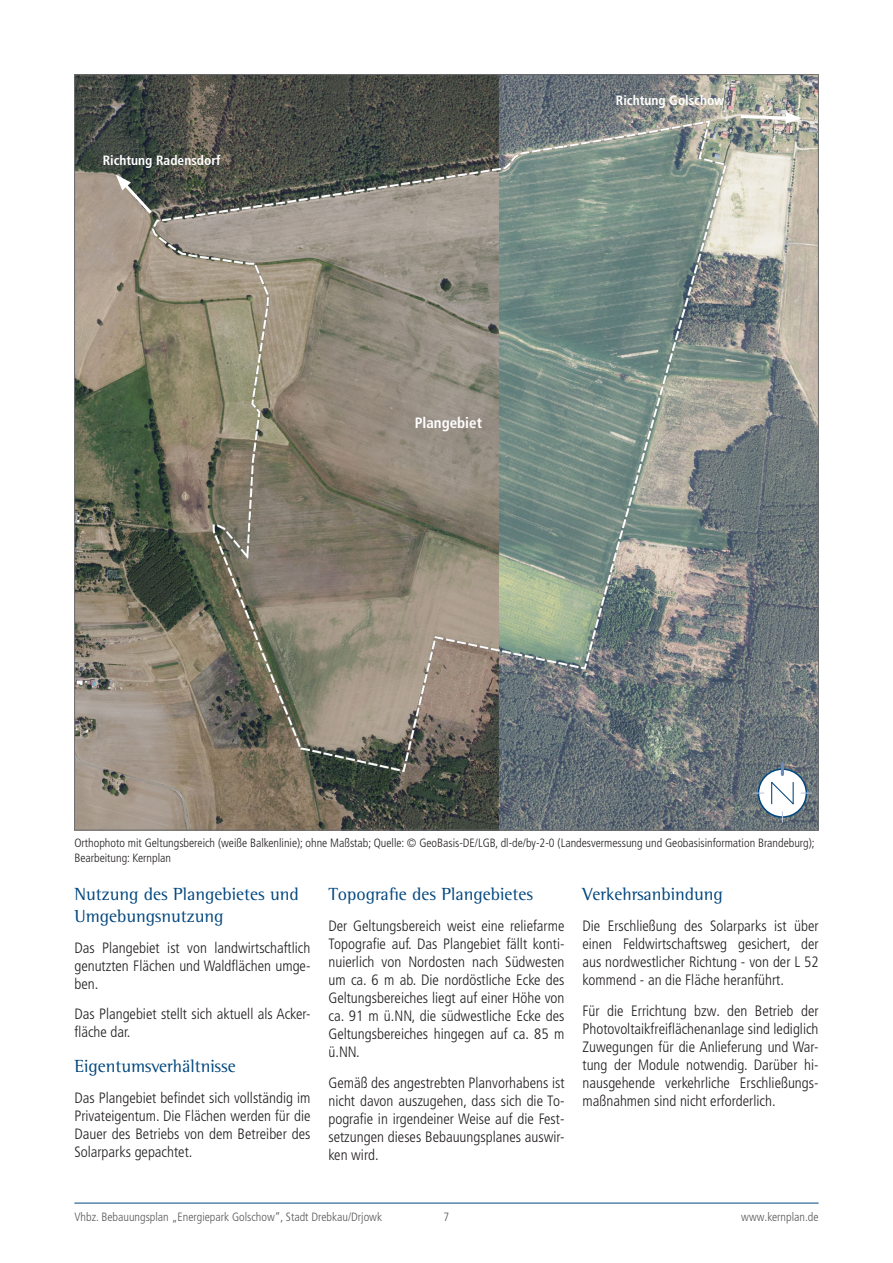
<style>
.page{position:relative;width:893px;height:1263px;background:#fff}
.page>*{position:absolute;margin:0;border:0;box-sizing:border-box;transform-origin:0 0}
.Subline_1{font:18px/21.6px "Rotis Semi Serif Std";color:#00467e}
.Bodytext{font:18px "Rotis Semi Serif Std";color:#00467e}
.Bodytext-2{font:300 condensed 15px/18px "Frutiger LT Pro";color:#231f20;text-align:justify}
.t1{font:700 condensed 15px "Frutiger LT Pro";color:#fff}
.t2{font:700 condensed 13.5px "Frutiger LT Pro";color:#fff}
.Bildunterschrift{font:300 condensed 12px/14.4px "Frutiger LT Pro";color:#231f20}
.t3{font:300 condensed 12px "Frutiger LT Pro";color:#57585a}
</style>
<div class="page">
<hr style="left:74px;top:1203px;width:745px;height:1px;background:#00467e">
<img style="left:76px;top:76px;width:741px;height:752px">
<div style="left:758px;top:769px;width:48px;height:48px;background:#fff;border-radius:50%"></div>
<div style="left:758px;top:768px;width:49px;height:50px;border:2px solid #00467e;border-radius:50%"></div>
<svg style="left:771px;top:781px;width:23px;height:24px"></svg>
<svg style="left:781px;top:764px;width:3px;height:10px"></svg>
<svg style="left:801px;top:792px;width:11px;height:2px"></svg>
<svg style="left:753px;top:792px;width:11px;height:2px"></svg>
<svg style="left:116px;top:175px;width:39px;height:42px;background:#807f76"></svg>
<svg style="left:738px;top:112px;width:64px;height:12px"></svg>
<p class="t2" style="left:103px;top:152px;width:119px">Richtung Radensdorf</p>
<p class="t1" style="left:415px;top:414px;width:69px">Plangebiet</p>
<p class="t2" style="left:616px;top:92px;width:110px">Richtung Golschow</p>
<p class="Bildunterschrift" style="left:74px;top:836px;width:742px">Orthophoto mit Geltungsbereich (weiße Balkenlinie); ohne Maßstab; Quelle: © GeoBasis-DE/LGB, dl-de/by-2-0 (Landesvermessung und Geobasisinformation Brandeburg);<br>Bearbeitung: Kernplan</p>
<p class="Subline_1" style="left:74px;top:884px;width:226px">Nutzung des Plangebietes und<br>Umgebungsnutzung</p>
<p class="Bodytext-2" style="left:74px;top:939px;width:238px">Das Plangebiet ist von landwirtschaftlich genutzten Flächen und Waldflächen umge&shy;ben.</p>
<p class="Bodytext-2" style="left:74px;top:1005px;width:238px">Das Plangebiet stellt sich aktuell als Acker&shy;fläche dar.</p>
<p class="Bodytext" style="left:74px;top:1055px;width:163px">Eigentumsverhältnisse</p>
<p class="Bodytext-2" style="left:74px;top:1088px;width:238px">Das Plangebiet befindet sich vollständig im Privateigentum. Die Flächen werden für die Dauer des Betriebs von dem Betreiber des Solarparks gepachtet.</p>
<p class="Subline_1" style="left:328px;top:884px;width:206px">Topografie des Plangebietes</p>
<p class="Bodytext-2" style="left:328px;top:917px;width:238px">Der Geltungsbereich weist eine reliefarme Topografie auf. Das Plangebiet fällt konti&shy;nuierlich von Nordosten nach Südwesten um ca. 6 m ab. Die nordöstliche Ecke des Geltungsbereiches liegt auf einer Höhe von ca. 91 m ü.NN, die südwestliche Ecke des Geltungsbereiches hingegen auf ca. 85 m ü.NN.</p>
<p class="Bodytext-2" style="left:328px;top:1074px;width:238px">Gemäß des angestrebten Planvorhabens ist nicht davon auszugehen, dass sich die To&shy;pografie in irgendeiner Weise auf die Fest&shy;setzungen dieses Bebauungsplanes auswir&shy;ken wird.</p>
<p class="Subline_1" style="left:582px;top:884px;width:142px">Verkehrsanbindung</p>
<p class="Bodytext-2" style="left:582px;top:917px;width:238px">Die Erschließung des Solarparks ist über einen Feldwirtschaftsweg gesichert, der aus nordwestlicher Richtung - von der L 52 kommend - an die Fläche heranführt.</p>
<p class="Bodytext-2" style="left:582px;top:1002px;width:238px">Für die Errichtung bzw. den Betrieb der Photovoltaikfreiflächenanlage sind lediglich Zuwegungen für die Anlieferung und War&shy;tung der Module notwendig. Darüber hi&shy;nausgehende verkehrliche Erschließungs&shy;maßnahmen sind nicht erforderlich.</p>
<p class="t3" style="left:74px;top:1210px;width:309px">Vhbz. Bebauungsplan „Energiepark Golschow“, Stadt Drebkau/Drjowk</p>
<p class="t3" style="left:444px;top:1210px;width:7px">7</p>
<p class="t3" style="left:741px;top:1210px;width:79px">www.kernplan.de</p>
</div>
